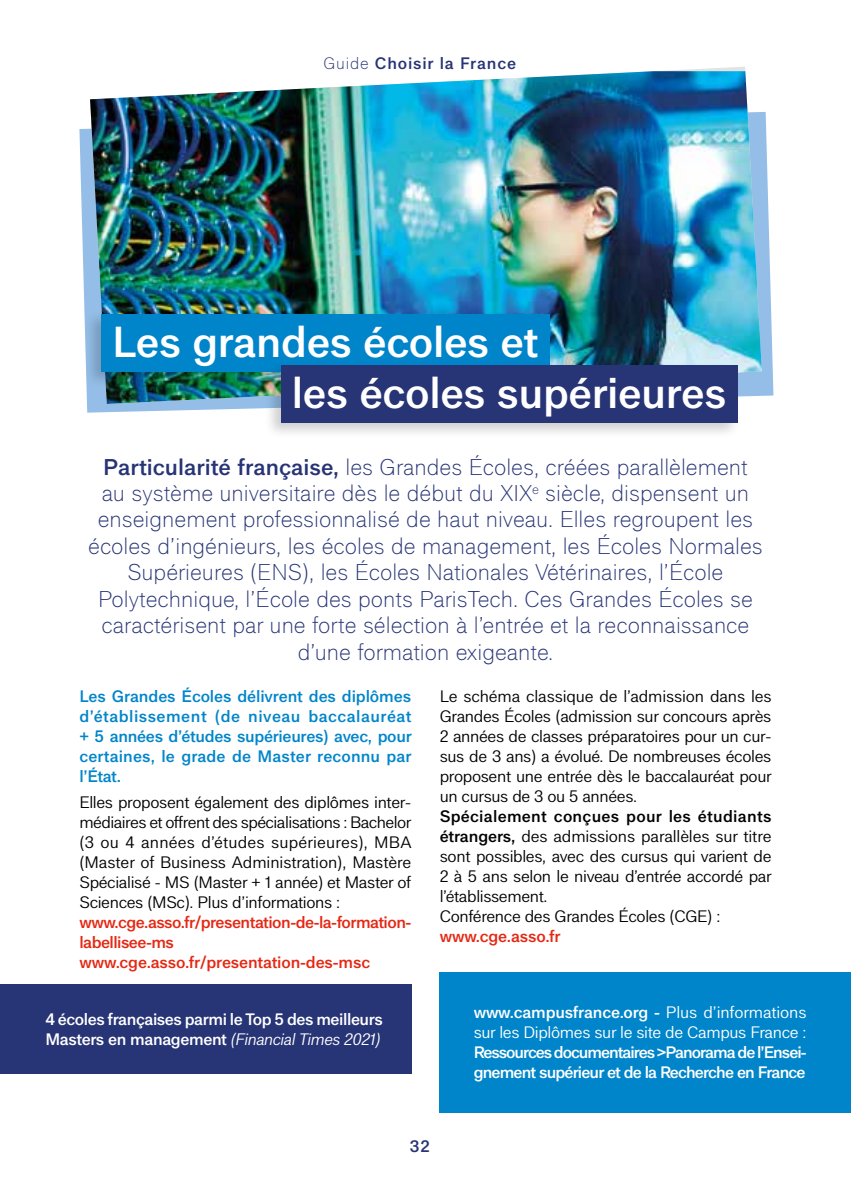
<style>
.page{position:relative;width:851px;height:1191px;background:#fff}
.page>*{position:absolute;margin:0;border:0;box-sizing:border-box;transform-origin:0 0}
.t1{font:700 41.8px/51.4px "Campus France Sans Beta AA";letter-spacing:-.01em;color:#fff}
.t2{font:200 22px/26.4px "CAMPUS FRANCE SANS BETA 1";color:#273475;text-align:center}
.t3{font:16px/20px "CAMPUS FRANCE SANS BETA 1";letter-spacing:-.02em;color:#000;text-align:justify}
.t4{font:600 16px/20px "CAMPUS FRANCE SANS BETA 1";letter-spacing:.005em;color:#0085ca;text-align:justify}
.t5{font:600 16px/20px "CAMPUS FRANCE SANS BETA 1";letter-spacing:-.03em;color:#e52713}
.t6{font:600 16px/20px "CAMPUS FRANCE SANS BETA 1";letter-spacing:-.055em;color:#fff}
.t7{font:16px/20px "CAMPUS FRANCE SANS BETA 1";letter-spacing:-.02em;color:#fff}
.t8{font:600 16px "CAMPUS FRANCE SANS BETA 1";letter-spacing:-.025em;color:#fff}
.t9{font:16px "Campus France Sans Italique Beta AA";letter-spacing:-.025em;color:#fff}
.t10{font:600 16px "CAMPUS FRANCE SANS BETA 1";letter-spacing:.05em;color:#273475}
.t11{font:600 16px "CAMPUS FRANCE SANS BETA 1";letter-spacing:-.01em;color:#e52713}
.s1{font-weight:200}
.s2{font-weight:600}
.s3{font-family:"CAMPUS FRANCE SANS BETA 1";font-weight:600}
</style>
<div class="page">
<svg style="left:79px;top:112px;width:694px;height:301px;fill:#94bee7"></svg>
<img style="left:90px;top:71px;width:671px;height:333px">
<div style="left:84px;top:309px;width:469px;height:79px;background:#000;opacity:.19"></div>
<div style="left:101px;top:314px;width:448px;height:57px;background:#0085ca"></div>
<div style="left:264px;top:361px;width:476px;height:78px;background:#000;opacity:.19"></div>
<div style="left:281px;top:365px;width:456px;height:58px;background:#273475"></div>
<div style="left:0;top:984px;width:411px;height:89px;background:#273475"></div>
<div style="left:439px;top:971px;width:411px;height:141px;background:#0085ca"></div>
<p class="t10" style="left:323px;top:52px;width:194px"><span class="s1">Guide</span> Choisir la France</p>
<h1 class="t1" style="left:292px;top:315px;width:436px;text-indent:-180px">Les grandes écoles et<br>les écoles supérieures</h1>
<p class="t2" style="left:88px;top:452px;width:676px"><span class="s2">Particularité française,</span> les Grandes Écoles, créées parallèlement<br>au système universitaire dès le début du XIX<sup>e</sup> siècle, dispensent un enseignement professionnalisé de haut niveau. Elles regroupent les écoles d’ingénieurs, les écoles de management, les Écoles Normales Supérieures (ENS), les Écoles Nationales Vétérinaires, l’École Polytechnique, l’École des ponts ParisTech. Ces Grandes Écoles se caractérisent par une forte sélection à l’entrée et la reconnaissance d’une formation exigeante.</p>
<p class="t4" style="left:79px;top:686px;width:334px">Les Grandes Écoles délivrent des diplômes d’établissement (de niveau baccalauréat + 5 années d’études supérieures) avec, pour certaines, le grade de Master reconnu par l’État.</p>
<p class="t3" style="left:79px;top:791px;width:333px">Elles proposent également des diplômes inter&shy;médiaires et offrent des spécialisations : Bachelor (3 ou 4 années d’études supérieures), MBA (Master of Business Administration), Mastère Spécialisé - MS (Master + 1 année) et Master of Sciences (MSc). Plus d’informations :</p>
<p class="t5" style="left:79px;top:911px;width:333px">www.cge.asso.fr/presentation-de-la-formation&shy;labellisee-ms www.cge.asso.fr/presentation-des-msc</p>
<p class="t3" style="left:439px;top:685px;width:333px">Le schéma classique de l’admission dans les Grandes Écoles (admission sur concours après 2 années de classes préparatoires pour un cur&shy;sus de 3 ans) a évolué. De nombreuses écoles proposent une entrée dès le baccalauréat pour un cursus de 3 ou 5 années.</p>
<p class="t3" style="left:439px;top:805px;width:333px;text-align:left"><span class="s2">Spécialement conçues pour les étudiants étrangers,</span> des admissions parallèles sur titre sont possibles, avec des cursus qui varient de 2 à 5 ans selon le niveau d’entrée accordé par l’établissement.<br>Conférence des Grandes Écoles (CGE) :</p>
<p class="t11" style="left:439px;top:924px;width:122px">www.cge.asso.fr</p>
<p class="t8" style="left:45px;top:1007px;width:339px">4 écoles françaises parmi le Top 5 des meilleurs</p>
<p class="t9" style="left:45px;top:1028px;width:336px"><span class="s3">Masters en management</span> (Financial Times 2021)</p>
<p class="t10" style="left:410px;top:1134px;width:21px">32</p>
<p class="t7" style="left:473px;top:1001px;width:334px"><span class="s2">www.campusfrance.org -</span> Plus d’informations sur les Diplômes sur le site de Campus France :</p>
<p class="t6" style="left:473px;top:1041px;width:334px">Ressources documentaires &gt;Panorama de l’Ensei&shy;gnement supérieur et de la Recherche en France</p>
</div>
